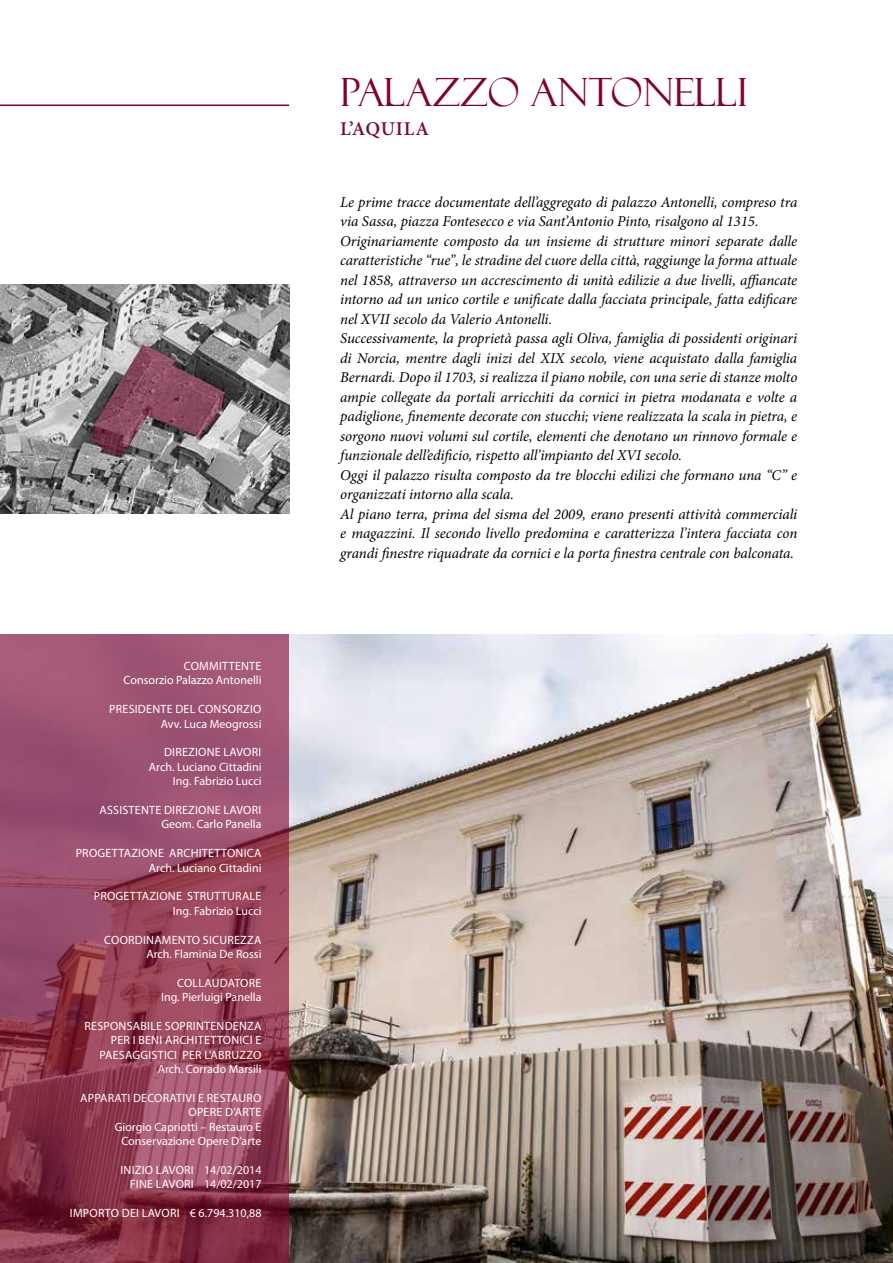
<style>
.page{position:relative;width:893px;height:1263px;background:#fff}
.page>*{position:absolute;margin:0;border:0;box-sizing:border-box;transform-origin:0 0}
.t1{font:39px "Felix Titling";color:#81002d}
.t2{font:600 19.5px "Minion Pro";letter-spacing:.04em;color:#7a0e34}
.t3{font:italic 15px/19.5px "Minion Pro";letter-spacing:-.005em;color:#000}
.t4{font:12px/14.4px "Myriad Pro";letter-spacing:.02em;color:#fff;text-align:right}
.t5{font:12px/14.4px "Myriad Pro";color:#fff;text-align:right}
</style>
<div class="page">
<img style="left:289px;top:635px;width:604px;height:628px">
<svg style="left:0;top:635px;width:289px;height:628px;background:#94455f"></svg>
<hr style="left:0;top:105px;width:289px;height:1px;background:#81002d">
<img style="left:0;top:285px;width:289px;height:228px">
<p class="t5" style="left:124px;top:658px;width:139px">COMMITTENTE<br>Consorzio Palazzo Antonelli</p>
<p class="t4" style="left:109px;top:702px;width:154px">PRESIDENTE DEL CONSORZIO<br>Avv. Luca Meogrossi</p>
<p class="t5" style="left:149px;top:745px;width:114px">DIREZIONE LAVORI<br>Arch. Luciano Cittadini<br>Ing. Fabrizio Lucci</p>
<p class="t4" style="left:99px;top:802px;width:164px">ASSISTENTE DIREZIONE LAVORI<br>Geom. Carlo Panella</p>
<p class="t4" style="left:76px;top:846px;width:187px">PROGETTAZIONE ARCHITETTONICA<br>Arch. Luciano Cittadini</p>
<p class="t4" style="left:94px;top:889px;width:169px">PROGETTAZIONE STRUTTURALE<br>Ing. Fabrizio Lucci</p>
<p class="t4" style="left:104px;top:932px;width:159px">COORDINAMENTO SICUREZZA<br>Arch. Flaminia De Rossi</p>
<p class="t5" style="left:161px;top:975px;width:102px">COLLAUDATORE<br>Ing. Pierluigi Panella</p>
<p class="t4" style="left:84px;top:1018px;width:179px">RESPONSABILE SOPRINTENDENZA<br>PER I BENI ARCHITETTONICI E<br>PAESAGGISTICI PER L’ABRUZZO<br>Arch. Corrado Marsili</p>
<p class="t5" style="left:80px;top:1090px;width:183px">APPARATI DECORATIVI E RESTAURO<br>OPERE D’ARTE<br>Giorgio Capriotti – Restauro E<br>Conservazione Opere D’arte</p>
<p class="t4" style="left:120px;top:1162px;width:143px">INIZIO LAVORI 14/02/2014<br>FINE LAVORI 14/02/2017</p>
<p class="t4" style="left:70px;top:1206px;width:193px">IMPORTO DEI LAVORI € 6.794.310,88</p>
<h1 class="t1" style="left:340px;top:70px;width:409px">PALAZZO ANTONELLI</h1>
<h2 class="t2" style="left:340px;top:116px;width:90px">L’AQUILA</h2>
<p class="t3" style="left:340px;top:192px;width:459px">Le prime tracce documentate dell’aggregato di palazzo Antonelli, compreso tra via Sassa, piazza Fontesecco e via Sant’Antonio Pinto, risalgono al 1315.<br>Originariamente composto da un insieme di strutture minori separate dalle caratteristiche “rue”, le stradine del cuore della città, raggiunge la forma attuale nel 1858, attraverso un accrescimento di unità edilizie a due livelli, affiancate intorno ad un unico cortile e unificate dalla facciata principale, fatta edificare nel XVII secolo da Valerio Antonelli.<br>Successivamente, la proprietà passa agli Oliva, famiglia di possidenti originari di Norcia, mentre dagli inizi del XIX secolo, viene acquistato dalla famiglia Bernardi. Dopo il 1703, si realizza il piano nobile, con una serie di stanze molto ampie collegate da portali arricchiti da cornici in pietra modanata e volte a padiglione, finemente decorate con stucchi; viene realizzata la scala in pietra, e sorgono nuovi volumi sul cortile, elementi che denotano un rinnovo formale e funzionale dell’edificio, rispetto all’impianto del XVI secolo.<br>Oggi il palazzo risulta composto da tre blocchi edilizi che formano una “C” e organizzati intorno alla scala.<br>Al piano terra, prima del sisma del 2009, erano presenti attività commerciali e magazzini. Il secondo livello predomina e caratterizza l’intera facciata con grandi finestre riquadrate da cornici e la porta finestra centrale con balconata.</p>
</div>
